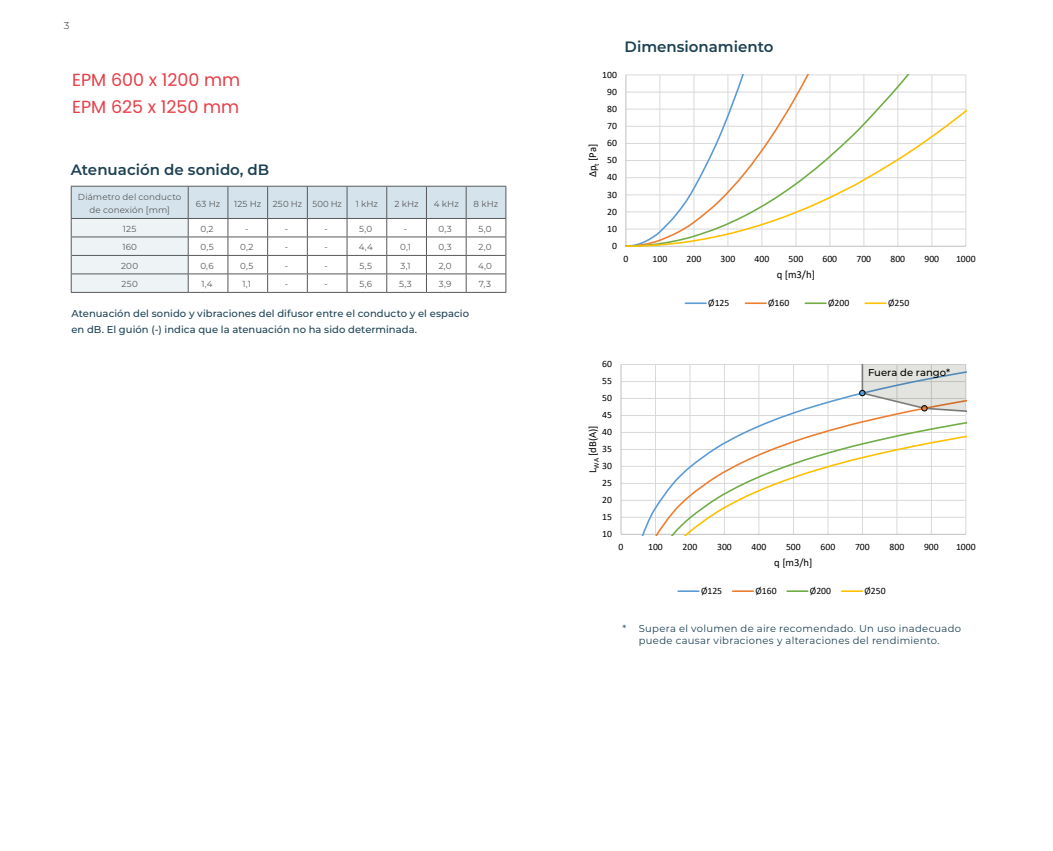
<style>
.page{position:relative;width:1053px;height:851px;background:#fff}
.page>*{position:absolute;margin:0;border:0;box-sizing:border-box;transform-origin:0 0}
.t1{font:17.5px/27.5px "Poppins";color:#e63e47}
.t2{font:600 15px "Montserrat";color:#1d4154}
.t3{font:10.75px "Calibri";color:#000}
.t4{font:500 10px/16.2px "Montserrat";letter-spacing:.005em;color:#1d4154}
.t5{font:10px/12.5px "Montserrat";letter-spacing:.03em;color:#1d4154;text-align:center}
.t6{font:500 10px "Montserrat";letter-spacing:.01em;color:#000}
.t7{font:10px "Montserrat";color:#58595b}
.t8{font:9.62px "Calibri";color:#000}
.t9{font:8.75px/13.8px "Montserrat";letter-spacing:.01em;color:#58595b;text-align:center}
</style>
<div class="page">
<hr style="left:620px;top:364px;width:1px;height:170px;background:#bfbfbf">
<svg style="left:621px;top:364px;width:238px;height:13px"></svg>
<svg style="left:621px;top:377px;width:238px;height:22px"></svg>
<svg style="left:621px;top:399px;width:222px;height:14px"></svg>
<svg style="left:621px;top:413px;width:345px;height:122px"></svg>
<hr style="left:678px;top:590px;width:20px;height:2px;background:#5b9bd5">
<hr style="left:732px;top:590px;width:21px;height:2px;background:#ed7d31">
<hr style="left:787px;top:590px;width:20px;height:2px;background:#70ad47">
<hr style="left:841px;top:590px;width:21px;height:2px;background:#ffc000">
<hr style="left:626px;top:74px;width:339px;height:1px;background:#d9d9d9">
<hr style="left:625px;top:75px;width:1px;height:171px;background:#bfbfbf">
<svg style="left:626px;top:75px;width:340px;height:172px"></svg>
<hr style="left:685px;top:302px;width:21px;height:2px;background:#5b9bd5">
<hr style="left:745px;top:302px;width:21px;height:2px;background:#ed7d31">
<hr style="left:805px;top:302px;width:20px;height:2px;background:#70ad47">
<hr style="left:865px;top:302px;width:20px;height:2px;background:#ffc000">
<svg style="left:859px;top:364px;width:107px;height:52px"></svg>
<hr style="left:71px;top:292px;width:117px;height:1px;background:#58595b">
<hr style="left:188px;top:292px;width:40px;height:1px;background:#58595b">
<svg style="left:71px;top:186px;width:435px;height:106px"></svg>
<hr style="left:228px;top:255px;width:39px;height:1px;background:#58595b">
<hr style="left:267px;top:255px;width:40px;height:1px;background:#58595b">
<hr style="left:307px;top:255px;width:40px;height:1px;background:#58595b">
<hr style="left:347px;top:255px;width:40px;height:1px;background:#58595b">
<hr style="left:387px;top:255px;width:39px;height:1px;background:#58595b">
<hr style="left:426px;top:255px;width:40px;height:1px;background:#58595b">
<hr style="left:466px;top:255px;width:39px;height:1px;background:#58595b">
<hr style="left:228px;top:273px;width:39px;height:1px;background:#58595b">
<hr style="left:267px;top:273px;width:40px;height:1px;background:#58595b">
<hr style="left:307px;top:273px;width:40px;height:1px;background:#58595b">
<hr style="left:347px;top:273px;width:40px;height:1px;background:#58595b">
<hr style="left:387px;top:273px;width:39px;height:1px;background:#58595b">
<hr style="left:426px;top:273px;width:40px;height:1px;background:#58595b">
<hr style="left:466px;top:273px;width:39px;height:1px;background:#58595b">
<hr style="left:228px;top:292px;width:39px;height:1px;background:#58595b">
<hr style="left:267px;top:292px;width:40px;height:1px;background:#58595b">
<hr style="left:307px;top:292px;width:40px;height:1px;background:#58595b">
<hr style="left:347px;top:292px;width:40px;height:1px;background:#58595b">
<hr style="left:387px;top:292px;width:39px;height:1px;background:#58595b">
<hr style="left:426px;top:292px;width:40px;height:1px;background:#58595b">
<hr style="left:466px;top:292px;width:40px;height:1px;background:#58595b">
<p class="t7" style="left:64px;top:19px;width:7px">3</p>
<h1 class="t1" style="left:72px;top:66px;width:170px">EPM 600 x 1200 mm<br>EPM 625 x 1250 mm</h1>
<h2 class="t2" style="left:71px;top:159px;width:200px">Atenuación de sonido, dB</h2>
<p class="t9" style="left:78px;top:189px;width:105px">Diámetro del conducto de conexión [mm]</p>
<p class="t9" style="left:196px;top:196px;width:26px">63 Hz</p>
<p class="t9" style="left:234px;top:196px;width:29px">125 Hz</p>
<p class="t9" style="left:273px;top:196px;width:71px">250 Hz 500 Hz</p>
<p class="t9" style="left:356px;top:196px;width:24px">1 kHz</p>
<p class="t9" style="left:394px;top:196px;width:26px">2 kHz</p>
<p class="t9" style="left:434px;top:196px;width:26px">4 kHz</p>
<p class="t9" style="left:473px;top:196px;width:26px">8 kHz</p>
<p class="t9" style="left:123px;top:221px;width:15px">125</p>
<p class="t9" style="left:200px;top:221px;width:15px">0,2</p>
<p class="t9" style="left:245px;top:221px;width:5px">-</p>
<p class="t9" style="left:285px;top:221px;width:5px">-</p>
<p class="t9" style="left:324px;top:221px;width:5px">-</p>
<p class="t9" style="left:359px;top:221px;width:15px">5,0</p>
<p class="t9" style="left:404px;top:221px;width:5px">-</p>
<p class="t9" style="left:438px;top:221px;width:15px">0,3</p>
<p class="t9" style="left:478px;top:221px;width:15px">5,0</p>
<p class="t9" style="left:122px;top:240px;width:16px">160</p>
<p class="t9" style="left:200px;top:240px;width:15px">0,5</p>
<p class="t9" style="left:240px;top:240px;width:15px">0,2</p>
<p class="t9" style="left:285px;top:240px;width:5px">-</p>
<p class="t9" style="left:324px;top:240px;width:5px">-</p>
<p class="t9" style="left:359px;top:240px;width:15px">4,4</p>
<p class="t9" style="left:400px;top:240px;width:12px">0,1</p>
<p class="t9" style="left:438px;top:240px;width:15px">0,3</p>
<p class="t9" style="left:478px;top:240px;width:15px">2,0</p>
<p class="t9" style="left:121px;top:258px;width:18px">200</p>
<p class="t9" style="left:200px;top:258px;width:15px">0,6</p>
<p class="t9" style="left:240px;top:258px;width:15px">0,5</p>
<p class="t9" style="left:285px;top:258px;width:5px">-</p>
<p class="t9" style="left:324px;top:258px;width:5px">-</p>
<p class="t9" style="left:359px;top:258px;width:14px">5,5</p>
<p class="t9" style="left:400px;top:258px;width:12px">3,1</p>
<p class="t9" style="left:439px;top:258px;width:15px">2,0</p>
<p class="t9" style="left:478px;top:258px;width:15px">4,0</p>
<p class="t9" style="left:121px;top:277px;width:18px">250</p>
<p class="t9" style="left:201px;top:277px;width:13px">1,4</p>
<p class="t9" style="left:242px;top:277px;width:10px">1,1</p>
<p class="t9" style="left:285px;top:277px;width:5px">-</p>
<p class="t9" style="left:324px;top:277px;width:5px">-</p>
<p class="t9" style="left:359px;top:277px;width:14px">5,6</p>
<p class="t9" style="left:399px;top:277px;width:14px">5,3</p>
<p class="t9" style="left:439px;top:277px;width:14px">3,9</p>
<p class="t9" style="left:479px;top:277px;width:13px">7,3</p>
<p class="t4" style="left:71px;top:304px;width:399px">Atenuación del sonido y vibraciones del difusor entre el conducto y el espacio en dB. El guión (-) indica que la atenuación no ha sido determinada.</p>
<p class="t8" style="left:602px;top:68px;width:16px">100</p>
<p class="t8" style="left:607px;top:85px;width:11px">90</p>
<p class="t8" style="left:607px;top:102px;width:11px">80</p>
<p class="t3" style="left:585px;top:177px;width:35px;rotate:-90deg">Δp<sub>t</sub> [Pa]</p>
<p class="t8" style="left:607px;top:119px;width:11px">70</p>
<p class="t8" style="left:607px;top:136px;width:11px">60</p>
<p class="t8" style="left:607px;top:153px;width:11px">50</p>
<p class="t8" style="left:607px;top:170px;width:11px">40</p>
<p class="t8" style="left:607px;top:188px;width:11px">30</p>
<p class="t8" style="left:607px;top:205px;width:11px">20</p>
<p class="t8" style="left:607px;top:222px;width:11px">10</p>
<p class="t8" style="left:612px;top:239px;width:6px">0</p>
<h2 class="t2" style="left:624px;top:36px;width:150px">Dimensionamiento</h2>
<p class="t8" style="left:623px;top:252px;width:6px">0</p>
<p class="t8" style="left:652px;top:252px;width:16px">100</p>
<p class="t8" style="left:686px;top:252px;width:16px">200</p>
<p class="t8" style="left:720px;top:252px;width:16px">300</p>
<p class="t8" style="left:754px;top:252px;width:16px">400</p>
<p class="t8" style="left:788px;top:252px;width:16px">500</p>
<p class="t8" style="left:822px;top:252px;width:16px">600</p>
<p class="t8" style="left:856px;top:252px;width:16px">700</p>
<p class="t8" style="left:890px;top:252px;width:16px">800</p>
<p class="t8" style="left:924px;top:252px;width:16px">900</p>
<p class="t8" style="left:955px;top:252px;width:21px">1000</p>
<p class="t3" style="left:776px;top:266px;width:40px">q [m3/h]</p>
<p class="t8" style="left:602px;top:357px;width:11px">60</p>
<p class="t8" style="left:602px;top:374px;width:11px">55</p>
<p class="t8" style="left:602px;top:391px;width:11px">50</p>
<p class="t8" style="left:602px;top:408px;width:11px">45</p>
<p class="t3" style="left:585px;top:473px;width:50px;rotate:-90deg">L<sub>WA</sub> [dB(A)]</p>
<p class="t8" style="left:602px;top:425px;width:11px">40</p>
<p class="t8" style="left:602px;top:442px;width:11px">35</p>
<p class="t8" style="left:602px;top:459px;width:11px">30</p>
<p class="t8" style="left:602px;top:476px;width:11px">25</p>
<p class="t8" style="left:602px;top:493px;width:11px">20</p>
<p class="t8" style="left:602px;top:510px;width:11px">15</p>
<p class="t8" style="left:602px;top:527px;width:11px">10</p>
<p class="t8" style="left:708px;top:296px;width:23px">Ø125</p>
<p class="t8" style="left:768px;top:296px;width:23px">Ø160</p>
<p class="t8" style="left:828px;top:296px;width:23px">Ø200</p>
<p class="t8" style="left:888px;top:296px;width:23px">Ø250</p>
<p class="t6" style="left:868px;top:365px;width:84px">Fuera de rango*</p>
<p class="t8" style="left:618px;top:539px;width:6px">0</p>
<p class="t8" style="left:648px;top:539px;width:16px">100</p>
<p class="t8" style="left:682px;top:539px;width:16px">200</p>
<p class="t8" style="left:717px;top:539px;width:16px">300</p>
<p class="t8" style="left:751px;top:539px;width:16px">400</p>
<p class="t8" style="left:786px;top:539px;width:16px">500</p>
<p class="t8" style="left:820px;top:539px;width:16px">600</p>
<p class="t8" style="left:855px;top:539px;width:16px">700</p>
<p class="t8" style="left:889px;top:539px;width:16px">800</p>
<p class="t8" style="left:923px;top:539px;width:16px">900</p>
<p class="t8" style="left:955px;top:539px;width:21px">1000</p>
<p class="t3" style="left:774px;top:554px;width:40px">q [m3/h]</p>
<p class="t8" style="left:701px;top:584px;width:23px">Ø125</p>
<p class="t8" style="left:755px;top:584px;width:23px">Ø160</p>
<p class="t8" style="left:809px;top:584px;width:23px">Ø200</p>
<p class="t8" style="left:864px;top:584px;width:23px">Ø250</p>
<p class="t5" style="left:622px;top:621px;width:340px">* Supera el volumen de aire recomendado. Un uso inadecuado puede causar vibraciones y alteraciones del rendimiento.</p>
</div>
